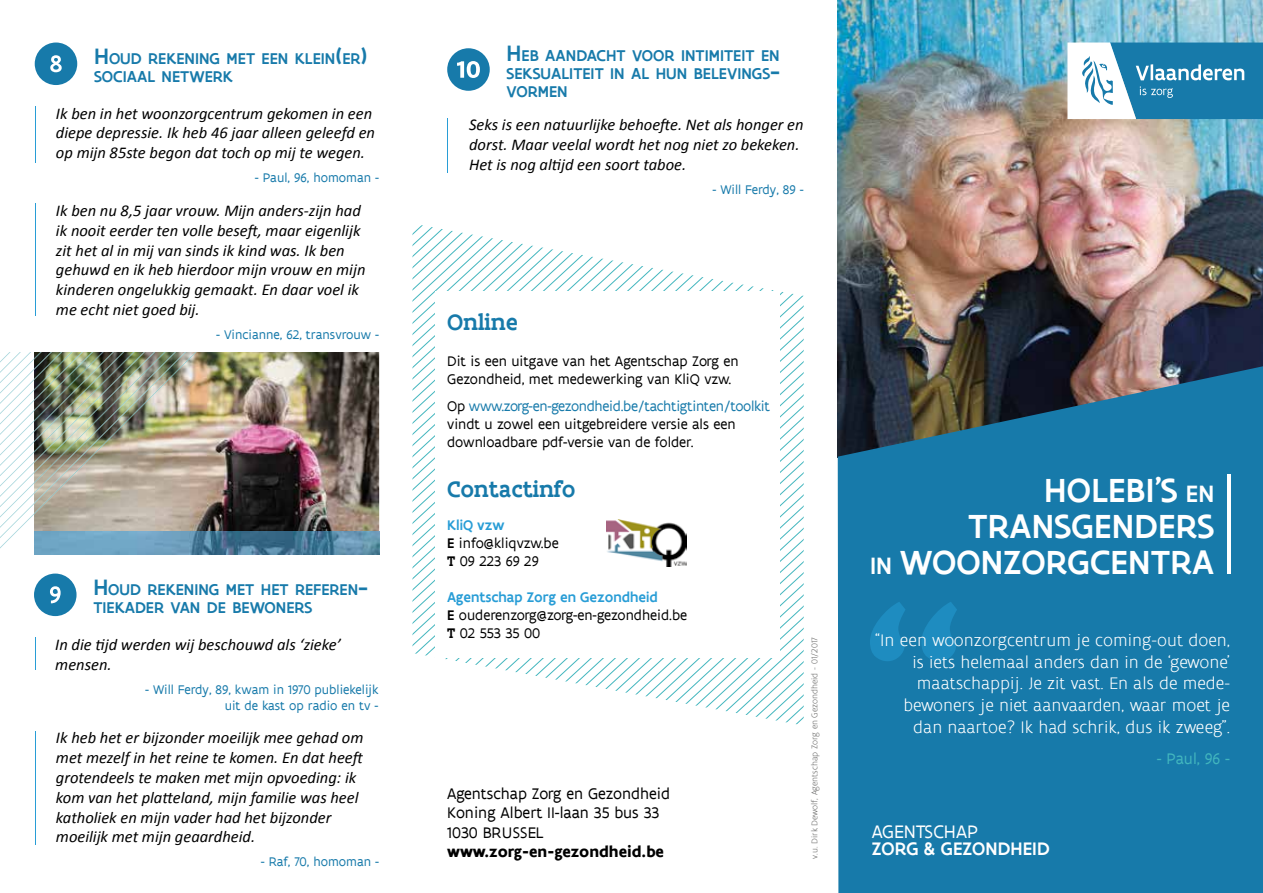
<style>
.page{position:relative;width:1263px;height:893px;background:#fff}
.page>*{position:absolute;margin:0;border:0;box-sizing:border-box;transform-origin:0 0}
.t1{font:500 36px/36px "Flanders Art Sans";letter-spacing:.005em;color:#fff;text-align:right}
.t2{font:500 24px "Flanders Art Serif";color:#177aaa}
.t3{font:500 19.5px "Flanders Art Sans";letter-spacing:.005em;color:#fff}
.t4{font:19.5px "Flanders Art Sans";letter-spacing:.005em;color:#fff}
.t5{font:300 18px/21.6px "Flanders Art Sans";color:#fff;text-align:right}
.t6{font:500 16.8px/18px "Flanders Art Sans";color:#177aaa}
.t7{font:italic 16.5px/19.8px "Calibri";color:#000}
.t8{font:16.5px/19.5px "Flanders Art Sans";color:#000}
.t9{font:700 16.5px "Flanders Art Sans";color:#000}
.t10{font:16.5px "Flanders Art Sans";color:#42b6be}
.t11{font:15px/18px "Flanders Art Sans";color:#000}
.t12{font:13.5px/16.2px "Flanders Art Sans";color:#177aaa;text-align:right}
.t13{font:300 9px "Flanders Art Sans";color:#6b6b6a}
.s1{font-size:24px}
.s2{color:#177aaa}
.s3{font-weight:500;color:#289dd6}
.s4{font-weight:500}
.s5{font-family:"Flanders Art Serif";font-weight:500}
.s6{font-size:25.5px}
</style>
<div class="page">
<div style="left:447px;top:48px;width:43px;height:43px;background:#177aaa;border-radius:50%"></div>
<svg style="left:457px;top:61px;width:23px;height:17px"></svg>
<svg style="left:413px;top:231px;width:11px;height:423px"></svg>
<svg style="left:424px;top:231px;width:12px;height:425px"></svg>
<svg style="left:609px;top:260px;width:195px;height:465px"></svg>
<div style="left:435px;top:292px;width:344px;height:366px;background:#fff"></div>
<img style="left:607px;top:519px;width:79px;height:47px">
<hr style="left:447px;top:118px;width:1px;height:54px;background:#289dd6">
<div style="left:34px;top:574px;width:43px;height:42px;background:#177aaa;border-radius:50%"></div>
<svg style="left:50px;top:586px;width:11px;height:17px"></svg>
<div style="left:35px;top:43px;width:42px;height:42px;background:#177aaa;border-radius:50%"></div>
<svg style="left:50px;top:55px;width:12px;height:17px"></svg>
<img style="left:42px;top:352px;width:337px;height:180px">
<img style="left:34px;top:532px;width:345px;height:22px">
<svg style="left:0;top:352px;width:42px;height:196px"></svg>
<img style="left:34px;top:352px;width:162px;height:162px">
<hr style="left:35px;top:106px;width:1px;height:57px;background:#289dd6">
<hr style="left:35px;top:204px;width:1px;height:112px;background:#289dd6">
<hr style="left:35px;top:637px;width:1px;height:33px;background:#289dd6">
<hr style="left:35px;top:731px;width:1px;height:114px;background:#289dd6">
<img style="left:838px;top:0;width:425px;height:364px">
<svg style="left:838px;top:364px;width:425px;height:529px;background:#1b749f"></svg>
<svg style="left:870px;top:602px;width:87px;height:59px;background:#1a83b6"></svg>
<hr style="left:1227px;top:475px;width:3px;height:99px;background:#fff">
<svg style="left:1067px;top:43px;width:196px;height:76px"></svg>
<p class="t6" style="left:94px;top:49px;width:275px"><span class="s1">H</span>OUD REKENING MET EEN KLEIN<span class="s1">(</span>ER<span class="s1">)<br></span>SOCIAAL NETWERK</p>
<p class="t7" style="left:56px;top:103px;width:321px">Ik ben in het woonzorgcentrum gekomen in een diepe depressie. Ik heb 46 jaar alleen geleefd en op mijn 85ste begon dat toch op mij te wegen.</p>
<p class="t12" style="left:255px;top:170px;width:126px">- Paul, 96, homoman -</p>
<p class="t7" style="left:56px;top:200px;width:311px">Ik ben nu 8,5 jaar vrouw. Mijn anders-zijn had ik nooit eerder ten volle beseft, maar eigenlijk zit het al in mij van sinds ik kind was. Ik ben gehuwd en ik heb hierdoor mijn vrouw en mijn kinderen ongelukkig gemaakt. En daar voel ik me echt niet goed bij.</p>
<p class="t12" style="left:216px;top:327px;width:164px">- Vincianne, 62, transvrouw -</p>
<p class="t6" style="left:93px;top:580px;width:276px"><span class="s1">H</span>OUD REKENING MET HET REFEREN<span class="s1">-<br></span>TIEKADER VAN DE BEWONERS</p>
<p class="t7" style="left:55px;top:634px;width:287px">In die tijd werden wij beschouwd als ‘zieke’ mensen.</p>
<p class="t12" style="left:145px;top:681px;width:235px">- Will Ferdy, 89, kwam in 1970 publiekelijk uit de kast op radio en tv -</p>
<p class="t7" style="left:56px;top:727px;width:310px">Ik heb het er bijzonder moeilijk mee gehad om met mezelf in het reine te komen. En dat heeft grotendeels te maken met mijn opvoeding: ik kom van het platteland, mijn familie was heel katholiek en mijn vader had het bijzonder moeilijk met mijn geaardheid.</p>
<p class="t12" style="left:261px;top:854px;width:120px">- Raf, 70, homoman -</p>
<p class="t6" style="left:507px;top:46px;width:275px;text-align:justify"><span class="s1">H</span>EB AANDACHT VOOR INTIMITEIT EN SEKSUALITEIT IN AL HUN BELEVINGS<span class="s1">-</span>VORMEN</p>
<p class="t7" style="left:469px;top:114px;width:336px">Seks is een natuurlijke behoefte. Net als honger en dorst. Maar veelal wordt het nog niet zo bekeken.<br>Het is nog altijd een soort taboe.</p>
<p class="t12" style="left:713px;top:181px;width:93px">- Will Ferdy, 89 -</p>
<h2 class="t2" style="left:447px;top:307px;width:72px">Online</h2>
<p class="t11" style="left:447px;top:352px;width:293px">Dit is een uitgave van het Agentschap Zorg en<br>Gezondheid, met medewerking van KliQ vzw.</p>
<p class="t11" style="left:447px;top:397px;width:324px">Op <span class="s2">www.zorg-en-gezondheid.be/tachtigtinten/toolkit </span>vindt u zowel een uitgebreidere versie als een downloadbare pdf-versie van de folder.</p>
<h2 class="t2" style="left:447px;top:473px;width:130px">Contactinfo</h2>
<p class="t11" style="left:447px;top:517px;width:113px"><span class="s3">KliQ vzw<br></span><span class="s4">E</span> info@kliqvzw.be<br><span class="s5">T</span> 09 223 69 29</p>
<p class="t11" style="left:447px;top:589px;width:242px"><span class="s3">Agentschap Zorg en Gezondheid<br></span><span class="s4">E</span> ouderenzorg@zorg-en-gezondheid.be<br><span class="s5">T</span> 02 553 35 00</p>
<p class="t8" style="left:447px;top:784px;width:224px">Agentschap Zorg en Gezondheid<br>Koning Albert II-laan 35 bus 33<br>1030 BRUSSEL</p>
<p class="t9" style="left:447px;top:841px;width:218px">www.zorg-en-gezondheid.be</p>
<p class="t13" style="left:809px;top:859px;width:223px;rotate:-90deg">v.u. Dirk Dewolf, Agentschap Zorg en Gezondheid - 01/2017</p>
<h1 class="t1" style="left:870px;top:472px;width:346px">HOLEBI’S <span class="s6">EN<br></span>TRANSGENDERS<br><span class="s6">IN</span> WOONZORGCENTRA</h1>
<p class="t5" style="left:875px;top:630px;width:357px">“In een woonzorgcentrum je coming-out doen, is iets helemaal anders dan in de ‘gewone’ maatschappij. Je zit vast. En als de mede&shy;bewoners je niet aanvaarden, waar moet je dan naartoe? Ik had schrik, dus ik zweeg”.</p>
<p class="t10" style="left:1157px;top:749px;width:75px">- Paul, 96 -</p>
<p class="t4" style="left:872px;top:819px;width:108px">AGENTSCHAP</p>
<p class="t3" style="left:872px;top:836px;width:179px">ZORG &amp; GEZONDHEID</p>
</div>
